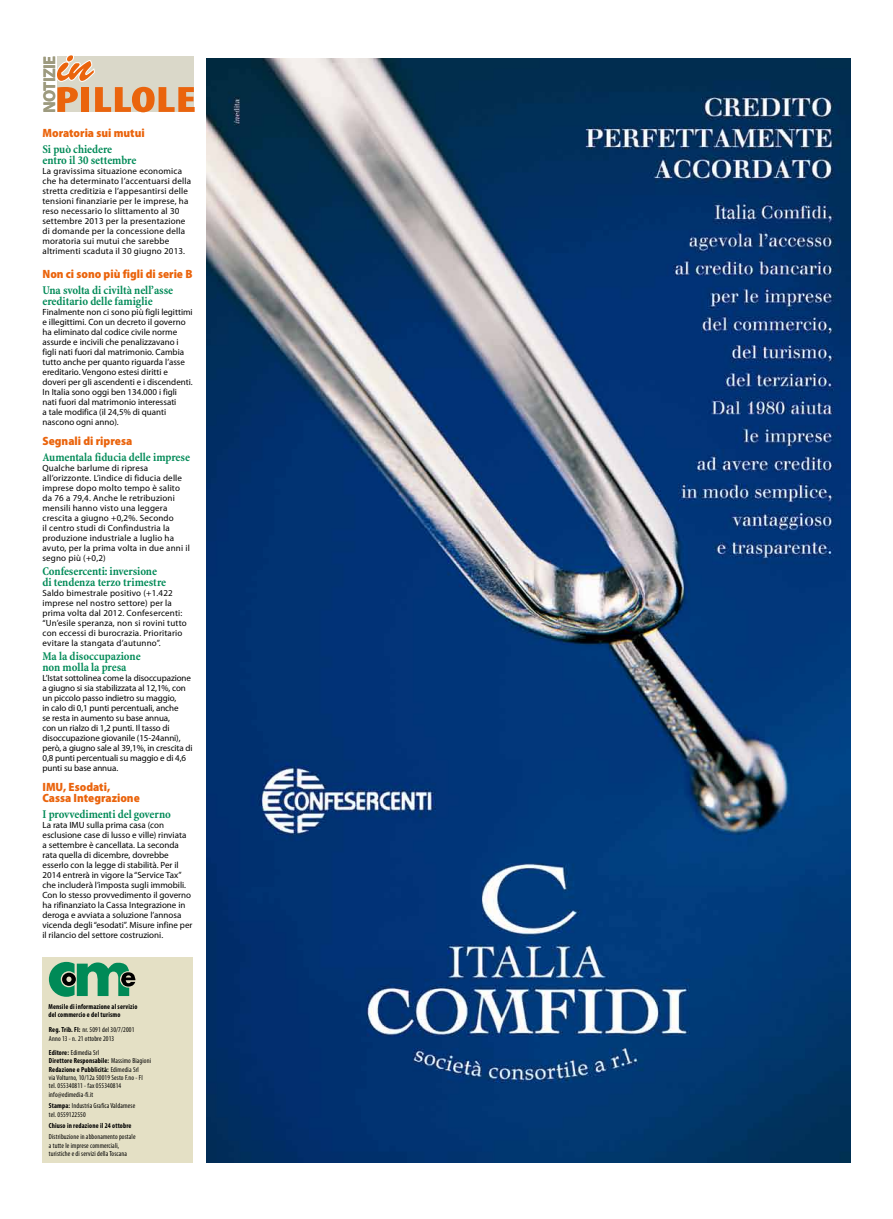
<style>
.page{position:relative;width:893px;height:1219px;background:#fff}
.page>*{position:absolute;margin:0;border:0;box-sizing:border-box;transform-origin:0 0}
.t1{font:51px "Banff Plain";color:#ea640d}
.t2{font:900 condensed 36.8px "Myriad Pro";color:#ea640d;scale:1.36 1}
.t3{font:700 17px "Myriad Pro";letter-spacing:-.04em;color:#9d9a7e}
.t4{font:700 condensed 12px/11px "Minion";letter-spacing:-.005em;color:#008a57}
.t5{font:900 semi-condensed 12px/11px "Myriad Pro";color:#ea640d}
.t6{font:9px/10px "Myriad Pro";color:#000}
.t7{font:9px/10px "Myriad Pro";letter-spacing:.02em;color:#000}
.t8{font:condensed 7.3px/8.4px "Myriad Pro";letter-spacing:.02em;color:#000;scale:.96 1}
.t9{font:700 condensed 7.3px/8.4px "Myriad Pro";letter-spacing:.02em;color:#000;scale:.96 1}
.s1{font-weight:700}
</style>
<div class="page">
<div style="left:43px;top:957px;width:150px;height:205px;background:#e4e0c5"></div>
<svg style="left:49px;top:962px;width:87px;height:35px"></svg>
<div style="left:58px;top:57px;width:136px;height:55px;background:#dad8c9"></div>
<svg style="left:57px;top:56px;width:39px;height:28px"></svg>
<img style="left:207px;top:58px;width:643px;height:1104px">
<h3 class="t3" style="left:38px;top:113px;width:59px;rotate:-90deg">NOTIZIE</h3>
<h1 class="t1" style="left:57px;top:35px;width:37px">in</h1>
<h3 class="t5" style="left:43px;top:128px;width:104px">Moratoria sui mutui</h3>
<h3 class="t4" style="left:43px;top:144px;width:95px">Si può chiedere entro il 30 settembre</h3>
<p class="t7" style="left:43px;top:166px;width:150px">La gravissima situazione economica che ha determinato l’accentuarsi della stretta creditizia e l’appesantirsi delle tensioni finanziarie per le imprese, ha reso necessario lo slittamento al 30 settembre 2013 per la presentazione di domande per la concessione della moratoria sui mutui che sarebbe altrimenti scaduta il 30 giugno 2013.</p>
<h3 class="t5" style="left:43px;top:269px;width:151px">Non ci sono più figli di serie B</h3>
<h3 class="t4" style="left:43px;top:285px;width:132px">Una svolta di civiltà nell’asse ereditario delle famiglie</h3>
<p class="t6" style="left:43px;top:307px;width:152px">Finalmente non ci sono più figli legittimi e illegittimi. Con un decreto il governo ha eliminato dal codice civile norme assurde e incivili che penalizzavano i figli nati fuori dal matrimonio. Cambia tutto anche per quanto riguarda l’asse ereditario. Vengono estesi diritti e doveri per gli ascendenti e i discendenti.<br>In Italia sono oggi ben 134.000 i figli nati fuori dal matrimonio interessati<br>a tale modifica (il 24,5% di quanti nascono ogni anno).</p>
<h3 class="t5" style="left:43px;top:436px;width:91px">Segnali di ripresa</h3>
<h3 class="t4" style="left:43px;top:452px;width:149px">Aumentala fiducia delle imprese</h3>
<p class="t7" style="left:43px;top:463px;width:149px">Qualche barlume di ripresa all’orizzonte. L’indice di fiducia delle imprese dopo molto tempo è salito da 76 a 79,4. Anche le retribuzioni mensili hanno visto una leggera crescita a giugno +0,2%. Secondo<br>il centro studi di Confindustria la produzione industriale a luglio ha avuto, per la prima volta in due anni il segno più (+0,2)</p>
<h3 class="t4" style="left:43px;top:566px;width:125px">Confesercenti: inversione di tendenza terzo trimestre</h3>
<p class="t7" style="left:43px;top:588px;width:146px">Saldo bimestrale positivo (+1.422 imprese nel nostro settore) per la prima volta dal 2012. Confesercenti: “Un’esile speranza, non si rovini tutto con eccessi di burocrazia. Prioritario evitare la stangata d’autunno”.</p>
<h3 class="t4" style="left:43px;top:651px;width:100px">Ma la disoccupazione non molla la presa</h3>
<p class="t6" style="left:43px;top:673px;width:152px">L’Istat sottolinea come la disoccupazione a giugno si sia stabilizzata al 12,1%, con un piccolo passo indietro su maggio,<br>in calo di 0,1 punti percentuali, anche<br>se resta in aumento su base annua,<br>con un rialzo di 1,2 punti. Il tasso di disoccupazione giovanile (15-24anni), però, a giugno sale al 39,1%, in crescita di 0,8 punti percentuali su maggio e di 4,6 punti su base annua.</p>
<h3 class="t5" style="left:43px;top:782px;width:99px">IMU, Esodati,<br>Cassa Integrazione</h3>
<h3 class="t4" style="left:43px;top:809px;width:130px">I provvedimenti del governo</h3>
<p class="t6" style="left:43px;top:820px;width:152px">La rata IMU sulla prima casa (con esclusione case di lusso e ville) rinviata a settembre è cancellata. La seconda rata quella di dicembre, dovrebbe esserlo con la legge di stabilità. Per il 2014 entrerà in vigore la “Service Tax” che includerà l’imposta sugli immobili.<br>Con lo stesso provvedimento il governo ha rifinanziato la Cassa Integrazione in deroga e avviata a soluzione l’annosa vicenda degli “esodati”. Misure infine per il rilancio del settore costruzioni.</p>
<h2 class="t2" style="left:55px;top:79px;width:44px">PILLOLE</h2>
<p class="t9" style="left:49px;top:1002px;width:94px">Mensile di informazione al servizio del commercio e del turismo</p>
<p class="t8" style="left:49px;top:1025px;width:91px"><span class="s1">Reg. Trib. FI:</span> nr. 5091 del 30/7/2001<br>Anno 13 - n. 21 ottobre 2013</p>
<p class="t8" style="left:49px;top:1048px;width:108px"><span class="s1">Editore:</span> Edimedia Srl<br><span class="s1">Direttore Responsabile:</span> Massimo Biagioni <span class="s1">Redazione e Pubblicità:</span> Edimedia Srl<br>via Volturno, 10/12a 50019 Sesto F.no - FI tel. 055340811 - fax 055340814 info@edimedia-fi.it</p>
<p class="t8" style="left:49px;top:1101px;width:91px"><span class="s1">Stampa:</span> Industria Grafica Valdarnese tel. 0559122550</p>
<p class="t9" style="left:49px;top:1121px;width:88px">Chiuso in redazione il 24 ottobre</p>
<p class="t8" style="left:49px;top:1132px;width:92px">Distribuzione in abbonamento postale a tutte le imprese commerciali, turistiche e di servizi della Toscana</p>
</div>
